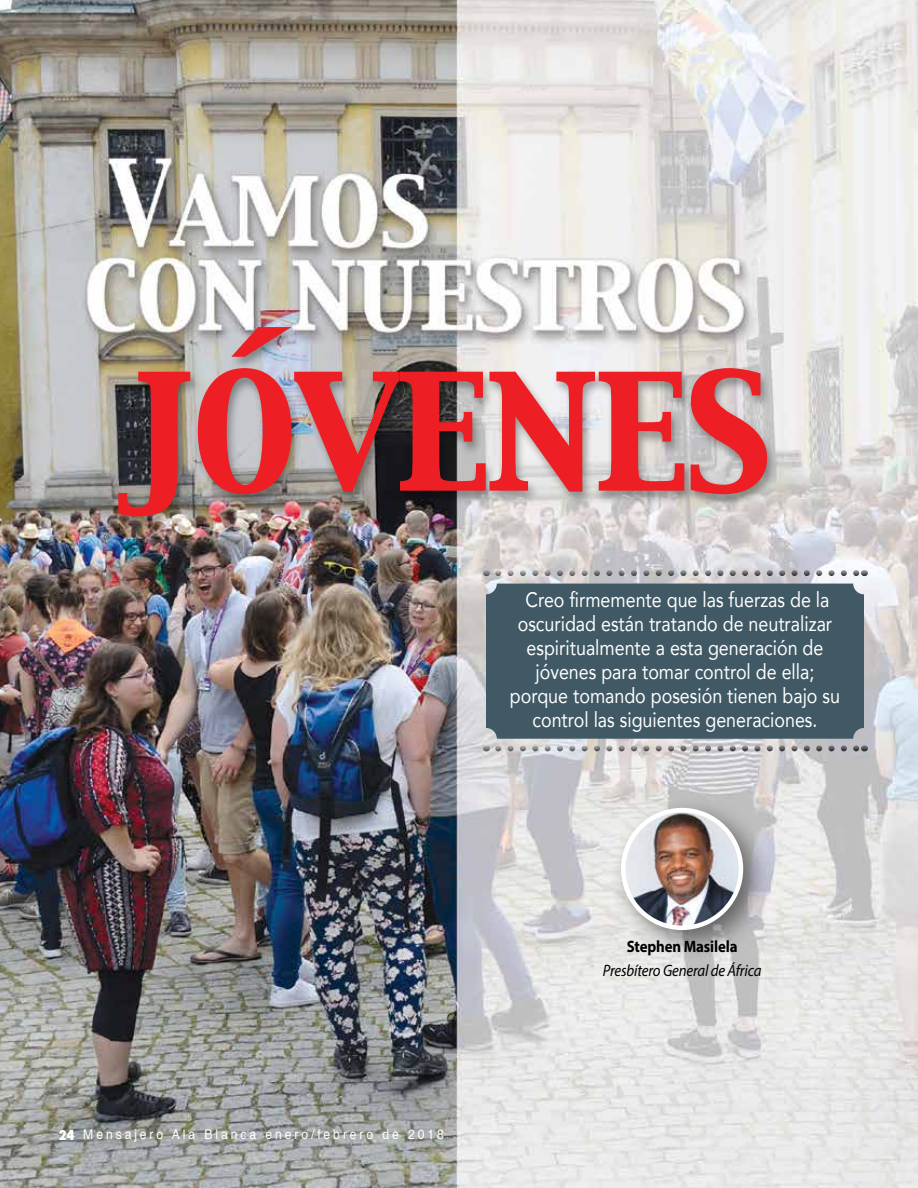
<style>
.page{position:relative;width:918px;height:1188px;background:#fff}
.page>*{position:absolute;margin:0;border:0;box-sizing:border-box;transform-origin:0 0}
.t1{font:178.5px "Capitals";letter-spacing:-.03em;color:#ed1f24;scale:.9 1}
.t2{font:21px/24px "Avenir";color:#fff;text-align:center;scale:.85 1}
.t3{font:italic 16.5px "Myriad Pro";letter-spacing:-.01em;color:#000;scale:.9 1}
.t4{font:700 16.5px "Myriad Pro";letter-spacing:-.01em;color:#000;scale:.9 1}
.t5{font:13.5px "Helvetica";letter-spacing:.24em;color:#fff;scale:.9 1}
.s1{font-family:"Futura";font-weight:800;font-stretch:condensed}
</style>
<div class="page">
<img style="left:0;top:0;width:918px;height:1188px">
<div style="left:113px;top:325px;width:665px;height:205px;background:#000;opacity:.35"></div>
<div style="left:608px;top:795px;width:167px;height:167px;background:#000;opacity:.49"></div>
<img style="left:623px;top:810px;width:118px;height:118px;border-radius:59px">
<div style="left:621px;top:808px;width:122px;height:122px;border:4px solid #fff;border-radius:50%"></div>
<div style="left:486px;top:584px;width:378px;height:155px;background:#405965;border-radius:11px"></div>
<svg style="left:498px;top:570px;width:360px;height:6px;background:#afaeb1"></svg>
<svg style="left:498px;top:745px;width:360px;height:6px;background:#b2afb1"></svg>
<h1 class="t1" style="left:118px;top:297px;width:730px">JÓVENES</h1>
<p class="t2" style="left:510px;top:587px;width:390px">Creo firmemente que las fuerzas de la oscuridad están tratando de neutralizar espiritualmente a esta generación de jóvenes para tomar control de ella; porque tomando posesión tienen bajo su control las siguientes generaciones.</p>
<p class="t5" style="left:59px;top:1123px;width:430px"><span class="s1">24</span> Mensajero Ala Blanca enero/febrero de 2018</p>
<p class="t4" style="left:627px;top:936px;width:125px">Stephen Masilela</p>
<p class="t3" style="left:603px;top:960px;width:178px">Presbítero General de África</p>
</div>
